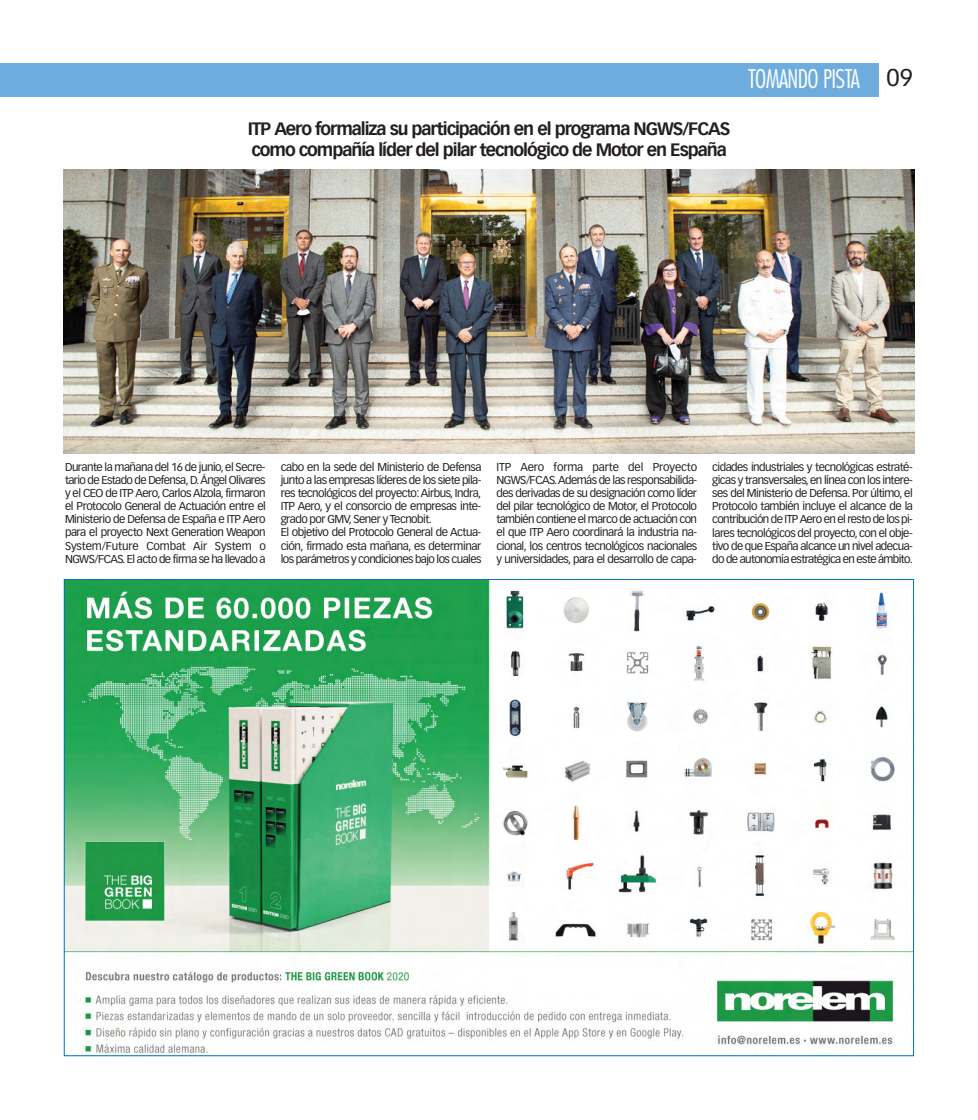
<style>
.page{position:relative;width:978px;height:1120px;background:#fff}
.page>*{position:absolute;margin:0;border:0;box-sizing:border-box;transform-origin:0 0}
.t1{font:300 condensed 25px "Futura";letter-spacing:-.025em;color:#fff}
.t2{font:700 17.5px/21.2px "Vectora LH";letter-spacing:-.06em;color:#231f20}
.t3{font:11.25px/13.1px "Vectora LH";letter-spacing:-.045em;color:#231f20;text-align:justify}
.s1{font-family:"Vectora LH";font-weight:400;font-stretch:normal;font-size:23.75px;color:#231f20}
</style>
<div class="page">
<div style="left:0;top:64px;width:879px;height:33px;background:#6eacdd"></div>
<img style="left:64px;top:169px;width:850px;height:284px">
<img style="left:66px;top:581px;width:846px;height:472px">
<p class="t2" style="left:248px;top:118px;width:484px">ITP Aero formaliza su participación en el programa NGWS/FCAS como compañía líder del pilar tecnológico de Motor en España</p>
<p class="t1" style="left:748px;top:68px;width:166px">TOMANDO PISTA <span class="s1">09</span></p>
<p class="t3" style="left:65px;top:461px;width:202px">Durante la mañana del 16 de junio, el Secre&shy;tario de Estado de Defensa, D. Ángel Olivares y el CEO de ITP Aero, Carlos Alzola, firmaron el Protocolo General de Actuación entre el Ministerio de Defensa de España e ITP Aero para el proyecto Next Generation Weapon System/Future Combat Air System o NGWS/FCAS. El acto de firma se ha llevado a</p>
<p class="t3" style="left:281px;top:461px;width:202px;text-align:left">cabo en la sede del Ministerio de Defensa junto a las empresas líderes de los siete pila&shy;res tecnológicos del proyecto: Airbus, Indra, ITP Aero, y el consorcio de empresas inte&shy;grado por GMV, Sener y Tecnobit.<br>El objetivo del Protocolo General de Actua&shy;ción, firmado esta mañana, es determinar los parámetros y condiciones bajo los cuales</p>
<p class="t3" style="left:496px;top:461px;width:202px">ITP Aero forma parte del Proyecto NGWS/FCAS. Además de las responsabilida&shy;des derivadas de su designación como líder del pilar tecnológico de Motor, el Protocolo también contiene el marco de actuación con el que ITP Aero coordinará la industria na&shy;cional, los centros tecnológicos nacionales y universidades, para el desarrollo de capa-</p>
<p class="t3" style="left:712px;top:461px;width:202px">cidades industriales y tecnológicas estraté&shy;gicas y transversales, en línea con los intere&shy;ses del Ministerio de Defensa. Por último, el Protocolo también incluye el alcance de la contribución de ITP Aero en el resto de los pi&shy;lares tecnológicos del proyecto, con el obje&shy;tivo de que España alcance un nivel adecua&shy;do de autonomía estratégica en este ámbito.</p>
</div>
